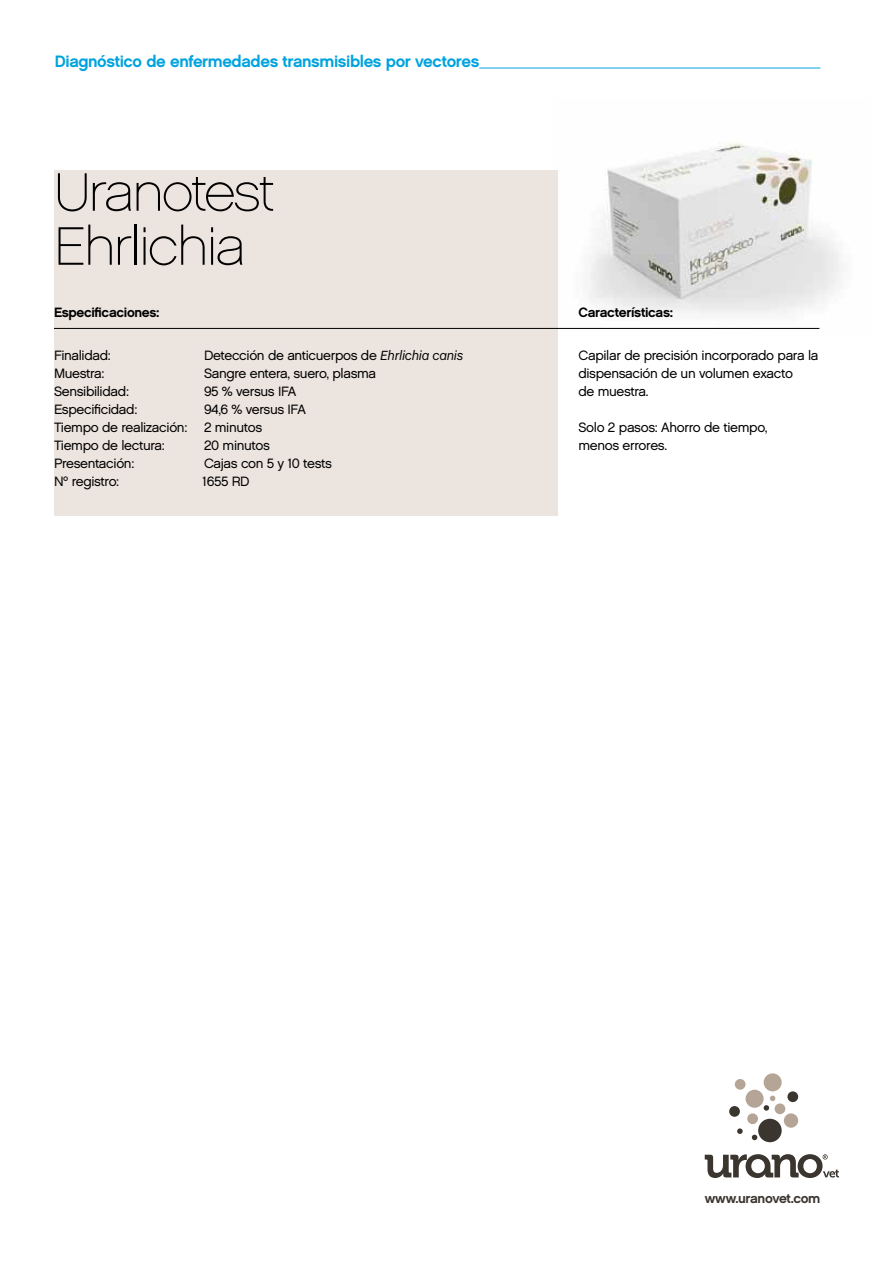
<style>
.page{position:relative;width:893px;height:1263px;background:#fff}
.page>*{position:absolute;margin:0;border:0;box-sizing:border-box;transform-origin:0 0}
.t1{font:54px/54px "Chalet Paris Nineteen Sixty";letter-spacing:-.025em;color:#000}
.t2{font:16.5px "Chalet New York Nineteen Sixty";letter-spacing:-.025em;color:#00a3de}
.t3{font:13.5px/18px "Chalet London Nineteen Sixty";letter-spacing:-.025em;color:#000}
.t4{font:13.5px "Chalet New York Nineteen Sixty";letter-spacing:-.025em;color:#000}
.t5{font:13.5px "Chalet New York Nineteen Sixty";letter-spacing:-.025em;color:#3a352e}
.s1{font-family:"Chalet";font-style:italic}
</style>
<div class="page">
<hr style="left:479px;top:68px;width:341px;height:1px;background:#00a3de">
<svg style="left:735px;top:1073px;width:63px;height:67px"></svg>
<div style="left:729px;top:1106px;width:11px;height:11px;background:#3a352e;border-radius:50%"></div>
<div style="left:787px;top:1091px;width:11px;height:11px;background:#3a352e;border-radius:50%"></div>
<div style="left:758px;top:1119px;width:24px;height:23px;background:#3a352e;border-radius:50%"></div>
<svg style="left:705px;top:1154px;width:134px;height:24px"></svg>
<img style="left:557px;top:143px;width:285px;height:193px">
<div style="left:54px;top:170px;width:503px;height:346px;background:#ece4de"></div>
<hr style="left:54px;top:328px;width:765px;height:1px;background:#000">
<p class="t2" style="left:55px;top:51px;width:426px">Diagnóstico de enfermedades transmisibles por vectores</p>
<h1 class="t1" style="left:54px;top:165px;width:222px">Uranotest<br>Ehrlichia</h1>
<p class="t4" style="left:54px;top:304px;width:107px">Especificaciones:</p>
<p class="t4" style="left:578px;top:304px;width:96px">Características:</p>
<p class="t3" style="left:54px;top:346px;width:59px">Finalidad:</p>
<p class="t3" style="left:204px;top:346px;width:261px">Detección de anticuerpos de <span class="s1">Ehrlichia canis</span></p>
<p class="t3" style="left:54px;top:364px;width:52px">Muestra:</p>
<p class="t3" style="left:204px;top:364px;width:174px">Sangre entera, suero, plasma</p>
<p class="t3" style="left:54px;top:382px;width:77px">Sensibilidad:</p>
<p class="t3" style="left:204px;top:382px;width:94px">95 % versus IFA</p>
<p class="t3" style="left:54px;top:400px;width:85px">Especificidad:</p>
<p class="t3" style="left:578px;top:346px;width:242px">Capilar de precisión incorporado para la dispensación de un volumen exacto<br>de muestra.</p>
<p class="t3" style="left:578px;top:418px;width:190px">Solo 2 pasos: Ahorro de tiempo, menos errores.</p>
<p class="t3" style="left:54px;top:400px;width:253px;text-indent:150px">94,6 % versus IFA<br>Tiempo de realización: 2 minutos<br>Tiempo de lectura:</p>
<p class="t3" style="left:204px;top:436px;width:67px">20 minutos</p>
<p class="t3" style="left:54px;top:454px;width:82px">Presentación:</p>
<p class="t3" style="left:204px;top:454px;width:129px">Cajas con 5 y 10 tests</p>
<p class="t3" style="left:54px;top:472px;width:67px">Nº registro:</p>
<p class="t3" style="left:202px;top:472px;width:49px">1655 RD</p>
<p class="t5" style="left:705px;top:1190px;width:117px">www.uranovet.com</p>
</div>
